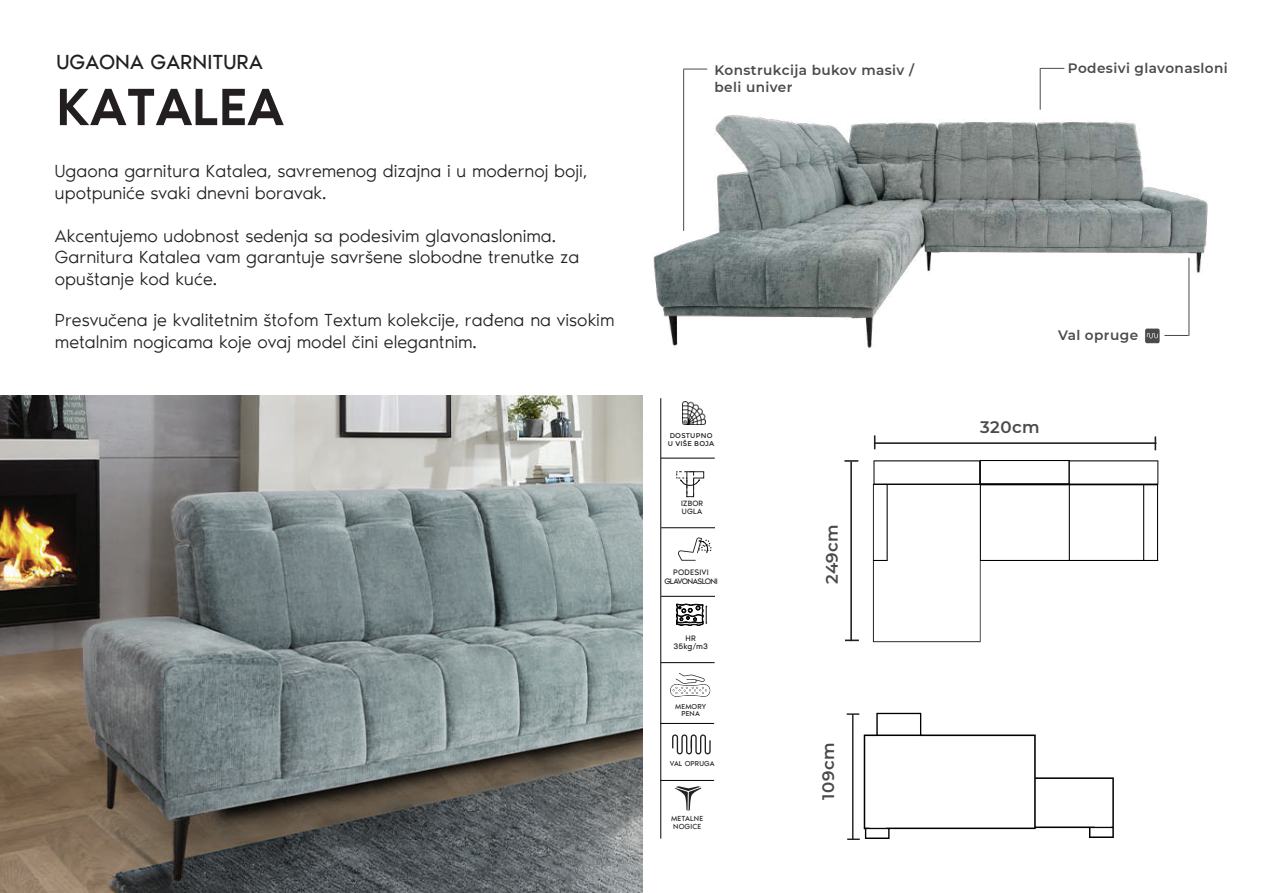
<style>
.page{position:relative;width:1263px;height:893px;background:#fff}
.page>*{position:absolute;margin:0;border:0;box-sizing:border-box;transform-origin:0 0}
.t1{font:500 54px "Vitotype";color:#231f20}
.t2{font:21px "Vitotype";color:#231f20}
.t3{font:300 18px/21.6px "Vitotype";color:#231f20}
.t4{font:600 16.65px "Montserrat";letter-spacing:.03em;color:#494a4a}
.t5{font:600 13.65px/16.4px "Montserrat";letter-spacing:.03em;color:#494a4a}
.t6{font:8.25px/8.2px "Vitotype";letter-spacing:-.07em;color:#231f20;text-align:center}
.t7{font:8.25px/8.2px "Vitotype";letter-spacing:-.015em;color:#231f20;text-align:center}
.t8{font:7.95px/7.9px "Vitotype";letter-spacing:.02em;color:#231f20}
.t9{font:7.5px/7.5px "Vitotype";letter-spacing:.015em;color:#231f20}
.t10{font:7.35px/7.4px "Vitotype";letter-spacing:.015em;color:#231f20;text-align:center}
.t11{font:6.9px/7.9px "Montserrat";letter-spacing:.03em;color:#231f20}
</style>
<div class="page">
<img style="left:0;top:395px;width:642px;height:498px">
<img style="left:683px;top:402px;width:23px;height:22px">
<svg style="left:676px;top:471px;width:29px;height:27px"></svg>
<hr style="left:660px;top:398px;width:1px;height:441px;background:#040503">
<hr style="left:661px;top:458px;width:54px;height:1px;background:#040503">
<hr style="left:661px;top:527px;width:54px;height:1px;background:#040503">
<hr style="left:661px;top:596px;width:54px;height:1px;background:#040503">
<hr style="left:661px;top:662px;width:53px;height:1px;background:#040503">
<hr style="left:660px;top:723px;width:54px;height:1px;background:#040503">
<hr style="left:660px;top:780px;width:54px;height:1px;background:#040503">
<svg style="left:676px;top:604px;width:31px;height:22px"></svg>
<svg style="left:678px;top:537px;width:34px;height:24px"></svg>
<img style="left:653px;top:67px;width:555px;height:281px">
<hr style="left:683px;top:69px;width:1px;height:162px;background:#4a4a4a">
<hr style="left:1040px;top:68px;width:1px;height:42px;background:#4a4a4a">
<hr style="left:1188px;top:258px;width:1px;height:78px;background:#4a4a4a">
<svg style="left:683px;top:69px;width:24px;height:1px"></svg>
<svg style="left:1040px;top:68px;width:24px;height:1px"></svg>
<svg style="left:1145px;top:329px;width:43px;height:14px"></svg>
<img style="left:872px;top:447px;width:287px;height:196px">
<img style="left:853px;top:712px;width:261px;height:127px">
<hr style="left:852px;top:714px;width:1px;height:126px;background:#231f20">
<hr style="left:850px;top:461px;width:2px;height:180px;background:#231f20">
<svg style="left:847px;top:713px;width:12px;height:2px"></svg>
<svg style="left:847px;top:838px;width:13px;height:2px"></svg>
<hr style="left:874px;top:442px;width:282px;height:2px;background:#231f20">
<svg style="left:1154px;top:436px;width:2px;height:14px"></svg>
<svg style="left:874px;top:435px;width:1px;height:14px"></svg>
<svg style="left:844px;top:460px;width:14px;height:2px"></svg>
<svg style="left:845px;top:640px;width:14px;height:1px"></svg>
<svg style="left:672px;top:734px;width:39px;height:21px"></svg>
<svg style="left:675px;top:786px;width:26px;height:25px"></svg>
<svg style="left:670px;top:673px;width:41px;height:24px"></svg>
<p class="t2" style="left:56px;top:45px;width:208px">UGAONA GARNITURA</p>
<h1 class="t1" style="left:56px;top:65px;width:229px">KATALEA</h1>
<p class="t3" style="left:55px;top:159px;width:534px">Ugaona garnitura Katalea, savremenog dizajna i u modernoj boji, upotpuniće svaki dnevni boravak.</p>
<p class="t3" style="left:55px;top:224px;width:526px">Akcentujemo udobnost sedenja sa podesivim glavonaslonima.<br>Garnitura Katalea vam garantuje savršene slobodne trenutke za opuštanje kod kuće.</p>
<p class="t3" style="left:55px;top:309px;width:561px">Presvučena je kvalitetnim štofom Textum kolekcije, rađena na visokim metalnim nogicama koje ovaj model čini elegantnim.</p>
<p class="t5" style="left:714px;top:62px;width:201px">Konstrukcija bukov masiv / beli univer</p>
<p class="t5" style="left:1068px;top:59px;width:161px">Podesivi glavonasloni</p>
<p class="t11" style="left:668px;top:431px;width:48px">DOSTUPNO<br>U VIŠE BOJA</p>
<p class="t8" style="left:681px;top:499px;width:24px">IZBOR<br>UGLA</p>
<p class="t6" style="left:664px;top:568px;width:55px">PODESIVI<br>GLAVONASLONI</p>
<p class="t7" style="left:673px;top:634px;width:36px">HR<br>35kg/m3</p>
<p class="t10" style="left:675px;top:702px;width:32px">MEMORY<br>PENA</p>
<p class="t10" style="left:670px;top:759px;width:46px">VAL OPRUGA</p>
<p class="t9" style="left:671px;top:814px;width:34px">METALNE<br>NOGICE</p>
<p class="t4" style="left:820px;top:584px;width:62px;rotate:-90deg">249cm</p>
<p class="t4" style="left:817px;top:800px;width:59px;rotate:-90deg">109cm</p>
<p class="t5" style="left:1058px;top:326px;width:81px">Val opruge</p>
<p class="t4" style="left:980px;top:416px;width:61px">320cm</p>
</div>
